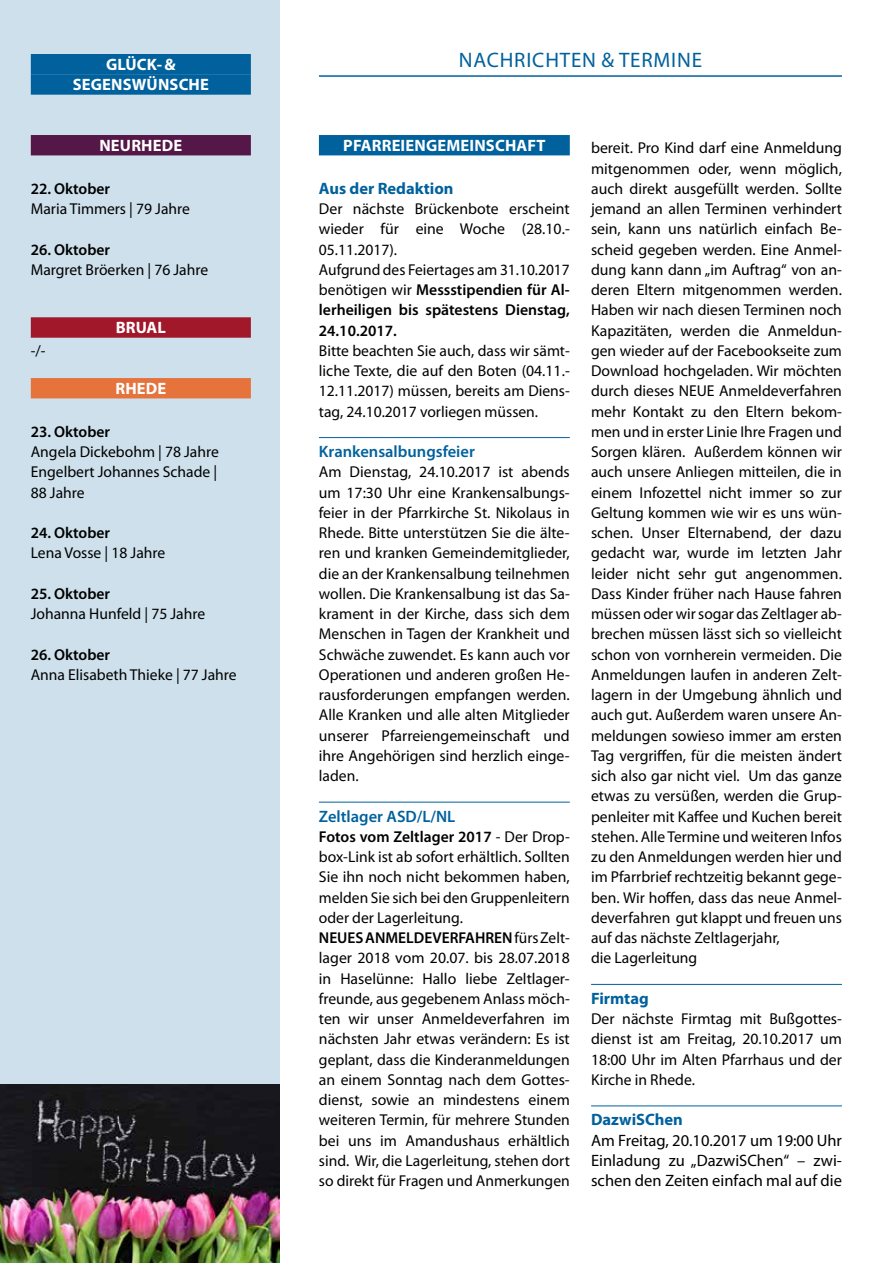
<style>
.page{position:relative;width:893px;height:1263px;background:#fff}
.page>*{position:absolute;margin:0;border:0;box-sizing:border-box;transform-origin:0 0}
.t1{font:21px "Myriad Pro";letter-spacing:.04em;color:#00619d}
.t2{font:16.5px/20.2px "Myriad Pro";color:#000;text-align:justify}
.t3{font:700 16.5px/20.2px "Myriad Pro";letter-spacing:.01em;color:#fff;text-align:center}
.t4{font:600 16.5px "Myriad Pro";color:#00619d}
.t5{font:700 16.5px "Myriad Pro";color:#00619d}
.t6{font:15.75px/20.2px "Myriad Pro";color:#000;text-align:justify}
.t7{font:600 15.75px "Myriad Pro";color:#000}
.s1{font-weight:600}
</style>
<div class="page">
<div style="left:0;top:0;width:280px;height:1263px;background:#cde0eb"></div>
<hr style="left:319px;top:75px;width:523px;height:2px;background:#00619d">
<div style="left:319px;top:135px;width:251px;height:20px;background:#00619d"></div>
<hr style="left:319px;top:437px;width:251px;height:1px;background:#00619d">
<hr style="left:319px;top:802px;width:251px;height:1px;background:#00619d">
<hr style="left:591px;top:984px;width:251px;height:1px;background:#00619d">
<hr style="left:591px;top:1105px;width:251px;height:1px;background:#00619d">
<div style="left:31px;top:54px;width:220px;height:20px;background:#00619d"></div>
<div style="left:31px;top:74px;width:220px;height:21px;background:#00619d"></div>
<div style="left:31px;top:135px;width:220px;height:20px;background:#541747"></div>
<div style="left:31px;top:317px;width:220px;height:21px;background:#a1182b"></div>
<div style="left:31px;top:378px;width:220px;height:20px;background:#e6723c"></div>
<img style="left:0;top:1084px;width:280px;height:179px">
<p class="t3" style="left:73px;top:54px;width:138px">GLÜCK-&amp;<br>SEGENSWÜNSCHE</p>
<p class="t3" style="left:99px;top:135px;width:84px">NEURHEDE</p>
<p class="t7" style="left:31px;top:178px;width:81px">22. Oktober</p>
<p class="t6" style="left:31px;top:198px;width:161px">Maria Timmers | 79 Jahre</p>
<p class="t7" style="left:31px;top:239px;width:81px">26. Oktober</p>
<p class="t6" style="left:31px;top:259px;width:179px">Margret Bröerken | 76 Jahre</p>
<p class="t6" style="left:31px;top:340px;width:16px">-/-</p>
<p class="t3" style="left:116px;top:317px;width:52px">BRUAL</p>
<p class="t3" style="left:115px;top:378px;width:52px">RHEDE</p>
<p class="t7" style="left:31px;top:421px;width:81px">23. Oktober</p>
<p class="t6" style="left:31px;top:441px;width:190px">Angela Dickebohm | 78 Jahre Engelbert Johannes Schade | 88 Jahre</p>
<p class="t7" style="left:31px;top:523px;width:81px">24. Oktober</p>
<p class="t6" style="left:31px;top:543px;width:136px">Lena Vosse | 18 Jahre</p>
<p class="t7" style="left:31px;top:583px;width:81px">25. Oktober</p>
<p class="t6" style="left:31px;top:603px;width:176px">Johanna Hunfeld | 75 Jahre</p>
<p class="t7" style="left:31px;top:644px;width:81px">26. Oktober</p>
<p class="t6" style="left:31px;top:664px;width:207px">Anna Elisabeth Thieke | 77 Jahre</p>
<h1 class="t1" style="left:459px;top:47px;width:245px">NACHRICHTEN &amp; TERMINE</h1>
<p class="t3" style="left:343px;top:135px;width:204px">PFARREIENGEMEINSCHAFT</p>
<p class="t5" style="left:319px;top:177px;width:136px">Aus der Redaktion</p>
<p class="t6" style="left:319px;top:198px;width:252px;text-align:left">Der nächste Brückenbote erscheint wieder für eine Woche (28.10.-<br>05.11.2017).<br>Aufgrund des Feiertages am 31.10.2017 benötigen wir <span class="s1">Messstipendien für Al&shy;lerheiligen bis spätestens Dienstag,<br>24.10.2017.</span></p>
<p class="t6" style="left:319px;top:340px;width:252px">Bitte beachten Sie auch, dass wir sämt&shy;liche Texte, die auf den Boten (04.11.- 12.11.2017) müssen, bereits am Diens&shy;tag, 24.10.2017 vorliegen müssen.</p>
<p class="t4" style="left:319px;top:441px;width:157px">Krankensalbungsfeier</p>
<p class="t6" style="left:319px;top:462px;width:252px">Am Dienstag, 24.10.2017 ist abends um 17:30 Uhr eine Krankensalbungs&shy;feier in der Pfarrkirche St. Nikolaus in Rhede. Bitte unterstützen Sie die älte&shy;ren und kranken Gemeindemitglieder, die an der Krankensalbung teilnehmen wollen. Die Krankensalbung ist das Sa&shy;krament in der Kirche, dass sich dem Menschen in Tagen der Krankheit und Schwäche zuwendet. Es kann auch vor Operationen und anderen großen He&shy;rausforderungen empfangen werden.<br>Alle Kranken und alle alten Mitglieder unserer Pfarreiengemeinschaft und ihre Angehörigen sind herzlich einge&shy;laden.</p>
<p class="t4" style="left:319px;top:805px;width:138px">Zeltlager ASD/L/NL</p>
<p class="t6" style="left:319px;top:826px;width:252px;text-align:left"><span class="s1">Fotos vom Zeltlager 2017</span> - Der Drop&shy;box-Link ist ab sofort erhältlich. Sollten Sie ihn noch nicht bekommen haben, melden Sie sich bei den Gruppenleitern oder der Lagerleitung.<br><span class="s1">NEUES ANMELDEVERFAHREN</span> fürs Zelt&shy;lager 2018 vom 20.07. bis 28.07.2018 in Haselünne: Hallo liebe Zeltlager&shy;freunde, aus gegebenem Anlass möch&shy;ten wir unser Anmeldeverfahren im nächsten Jahr etwas verändern: Es ist geplant, dass die Kinderanmeldungen an einem Sonntag nach dem Gottes&shy;dienst, sowie an mindestens einem weiteren Termin, für mehrere Stunden bei uns im Amandushaus erhältlich sind. Wir, die Lagerleitung, stehen dort so direkt für Fragen und Anmerkungen</p>
<p class="t6" style="left:591px;top:138px;width:252px;text-align:left">bereit. Pro Kind darf eine Anmeldung mitgenommen oder, wenn möglich, auch direkt ausgefüllt werden. Sollte jemand an allen Terminen verhindert sein, kann uns natürlich einfach Be&shy;scheid gegeben werden. Eine Anmel&shy;dung kann dann „im Auftrag“ von an&shy;deren Eltern mitgenommen werden.<br>Haben wir nach diesen Terminen noch Kapazitäten, werden die Anmeldun&shy;gen wieder auf der Facebookseite zum Download hochgeladen. Wir möchten durch dieses NEUE Anmeldeverfahren mehr Kontakt zu den Eltern bekom&shy;men und in erster Linie Ihre Fragen und Sorgen klären. Außerdem können wir auch unsere Anliegen mitteilen, die in einem Infozettel nicht immer so zur Geltung kommen wie wir es uns wün&shy;schen. Unser Elternabend, der dazu gedacht war, wurde im letzten Jahr leider nicht sehr gut angenommen.<br>Dass Kinder früher nach Hause fahren müssen oder wir sogar das Zeltlager ab&shy;brechen müssen lässt sich so vielleicht schon von vornherein vermeiden. Die Anmeldungen laufen in anderen Zelt&shy;lagern in der Umgebung ähnlich und auch gut. Außerdem waren unsere An&shy;meldungen sowieso immer am ersten Tag vergriffen, für die meisten ändert sich also gar nicht viel. Um das ganze etwas zu versüßen, werden die Grup&shy;penleiter mit Kaffee und Kuchen bereit stehen. Alle Termine und weiteren Infos zu den Anmeldungen werden hier und im Pfarrbrief rechtzeitig bekannt gege&shy;ben. Wir hoffen, dass das neue Anmel&shy;deverfahren gut klappt und freuen uns auf das nächste Zeltlagerjahr,<br>die Lagerleitung</p>
<p class="t5" style="left:591px;top:987px;width:59px">Firmtag</p>
<p class="t6" style="left:591px;top:1008px;width:252px">Der nächste Firmtag mit Bußgottes&shy;dienst ist am Freitag, 20.10.2017 um 18:00 Uhr im Alten Pfarrhaus und der Kirche in Rhede.</p>
<p class="t5" style="left:591px;top:1109px;width:93px">DazwiSChen</p>
<p class="t2" style="left:591px;top:1130px;width:252px">Am Freitag, 20.10.2017 um 19:00 Uhr Einladung zu „DazwiSChen“ – zwi&shy;schen den Zeiten einfach mal auf die</p>
</div>
